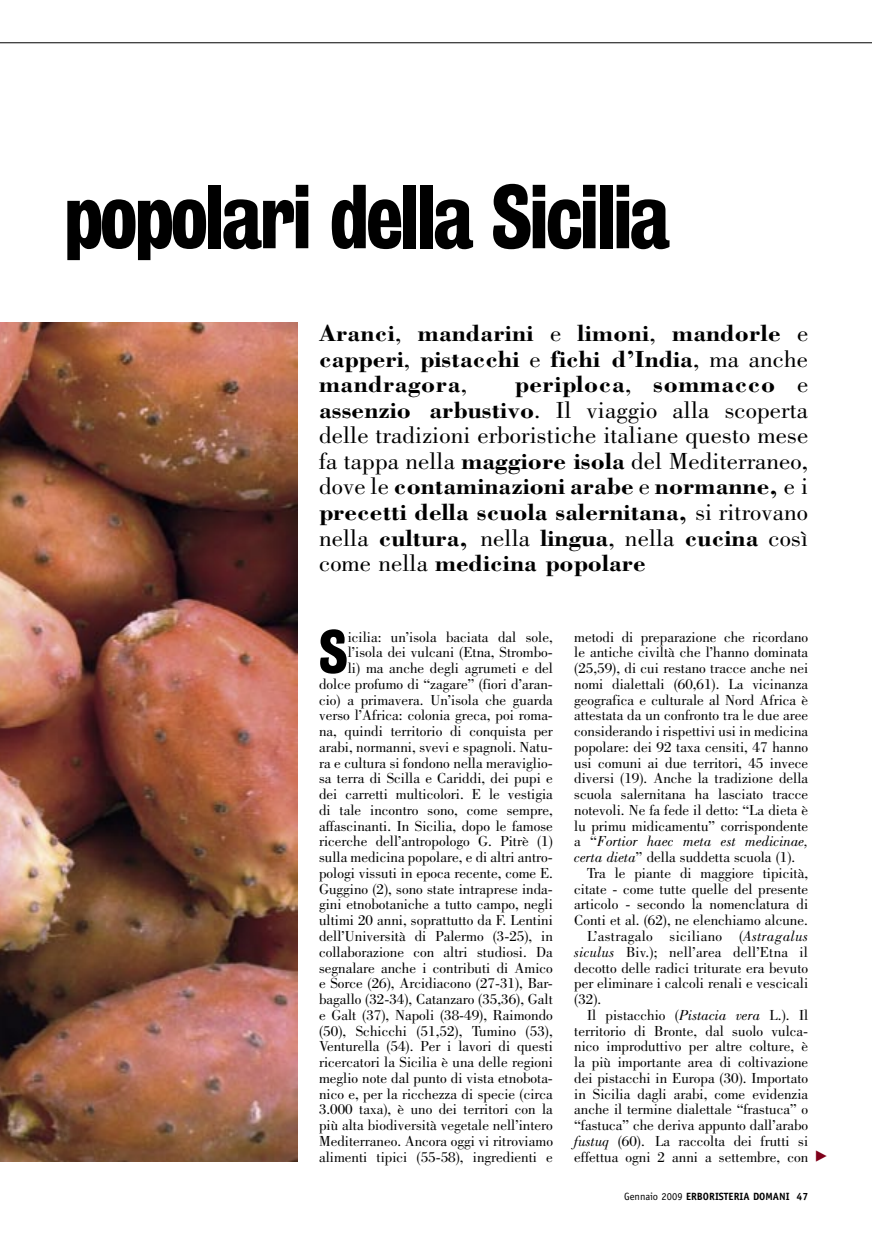
<style>
.page{position:relative;width:872px;height:1234px;background:#fff}
.page>*{position:absolute;margin:0;border:0;box-sizing:border-box;transform-origin:0 0}
.Titolo{font:82.5px "Bureau Grot Three Seven";letter-spacing:-.04em;color:#000;scale:.96 1}
.t1{font:55.95px "Bureau Grot Three Seven";color:#000}
.Sommario{font:24px/25.5px "Bodoni";letter-spacing:.005em;color:#000;text-align:justify;scale:1.05 1}
.Sommario-2{font:700 24px/25.5px "Bodoni";letter-spacing:.005em;color:#000;text-align:justify;scale:1.05 1}
.t2{font:15px/15.8px "Bodoni";color:#000;text-align:justify}
.t3{font:700 10.5px "Officina Sans";color:#000}
.s1{font-weight:400}
.s2{font-weight:700}
.s3{font-style:italic}
</style>
<div class="page">
<hr style="left:0;top:42px;width:872px;height:1px;background:#000">
<img style="left:0;top:322px;width:298px;height:839px">
<p class="Titolo" style="left:64px;top:169px;width:633px">popolari della Sicilia</p>
<p class="Sommario-2" style="left:319px;top:320px;width:467px">Aranci<span class="s1">,</span> mandarini <span class="s1">e</span> limoni<span class="s1">,</span> mandorle <span class="s1">e </span>capperi<span class="s1">,</span> pistacchi <span class="s1">e</span> fichi d’India<span class="s1">, ma anche </span>mandragora<span class="s1">,</span></p>
<p class="Sommario" style="left:319px;top:371px;width:467px;text-indent:196px"><span class="s2">periploca</span>, <span class="s2">sommacco</span> e <span class="s2">assenzio arbustivo</span>. Il viaggio alla scoperta delle tradizioni erboristiche italiane questo mese fa tappa nella <span class="s2">maggiore isola</span> del Mediterraneo, dove le <span class="s2">contaminazioni arabe</span> e <span class="s2">normanne,</span> e i <span class="s2">precetti della scuola salernitana,</span> si ritrovano nella <span class="s2">cultura,</span> nella <span class="s2">lingua</span>, nella <span class="s2">cucina</span> così come nella <span class="s2">medicina popolare</span></p>
<p class="t1" style="left:319px;top:619px;width:30px">S</p>
<p class="t2" style="left:319px;top:628px;width:235px;text-align:right">icilia: un’isola baciata dal sole, l’isola dei vulcani (Etna, Strombo-<br>li) ma anche degli agrumeti e del dolce profumo di “zagare” (fiori d’aran&shy;cio) a primavera. Un’isola che guarda verso l’Africa: colonia greca, poi roma&shy;na, quindi territorio di conquista per arabi, normanni, svevi e spagnoli. Natu&shy;ra e cultura si fondono nella meraviglio&shy;sa terra di Scilla e Cariddi, dei pupi e dei carretti multicolori. E le vestigia di tale incontro sono, come sempre, affascinanti. In Sicilia, dopo le famose ricerche dell’antropologo G. Pitrè (1) sulla medicina popolare, e di altri antro&shy;pologi vissuti in epoca recente, come E.<br>Guggino (2), sono state intraprese inda&shy;gini etnobotaniche a tutto campo, negli ultimi 20 anni, soprattutto da F. Lentini dell’Università di Palermo (3-25), in collaborazione con altri studiosi. Da segnalare anche i contributi di Amico e Sorce (26), Arcidiacono (27-31), Bar&shy;bagallo (32-34), Catanzaro (35,36), Galt e Galt (37), Napoli (38-49), Raimondo (50), Schicchi (51,52), Tumino (53), Venturella (54). Per i lavori di questi ricercatori la Sicilia è una delle regioni meglio note dal punto di vista etnobota&shy;nico e, per la ricchezza di specie (circa 3.000 taxa), è uno dei territori con la più alta biodiversità vegetale nell’intero Mediterraneo. Ancora oggi vi ritroviamo alimenti tipici (55-58), ingredienti e</p>
<p class="t2" style="left:574px;top:628px;width:235px">metodi di preparazione che ricordano le antiche civiltà che l’hanno dominata (25,59), di cui restano tracce anche nei nomi dialettali (60,61). La vicinanza geografica e culturale al Nord Africa è attestata da un confronto tra le due aree considerando i rispettivi usi in medicina popolare: dei 92 taxa censiti, 47 hanno usi comuni ai due territori, 45 invece diversi (19). Anche la tradizione della scuola salernitana ha lasciato tracce notevoli. Ne fa fede il detto: “La dieta è lu primu midicamentu” corrispondente a “<span class="s3">Fortior haec meta est medicinae, certa dieta</span>” della suddetta scuola (1).</p>
<p class="t2" style="left:574px;top:864px;width:235px;text-indent:13px">Tra le piante di maggiore tipicità, citate - come tutte quelle del presente articolo - secondo la nomenclatura di Conti et al. (62), ne elenchiamo alcune.</p>
<p class="t2" style="left:574px;top:927px;width:235px;text-indent:13px">L’astragalo siciliano (<span class="s3">Astragalus siculus</span> Biv.); nell’area dell’Etna il decotto delle radici triturate era bevuto per eliminare i calcoli renali e vescicali (32).</p>
<p class="t2" style="left:574px;top:1006px;width:235px;text-indent:13px">Il pistacchio (<span class="s3">Pistacia vera</span> L.). Il territorio di Bronte, dal suolo vulca&shy;nico improduttivo per altre colture, è la più importante area di coltivazione dei pistacchi in Europa (30). Importato in Sicilia dagli arabi, come evidenzia anche il termine dialettale “frastuca” o “fastuca” che deriva appunto dall’arabo <span class="s3">fustuq</span> (60). La raccolta dei frutti si effettua ogni 2 anni a settembre, con</p>
<p class="t3" style="left:624px;top:1189px;width:185px"><span class="s1">Gennaio 2009</span> ERBORISTERIA DOMANI 47</p>
</div>
